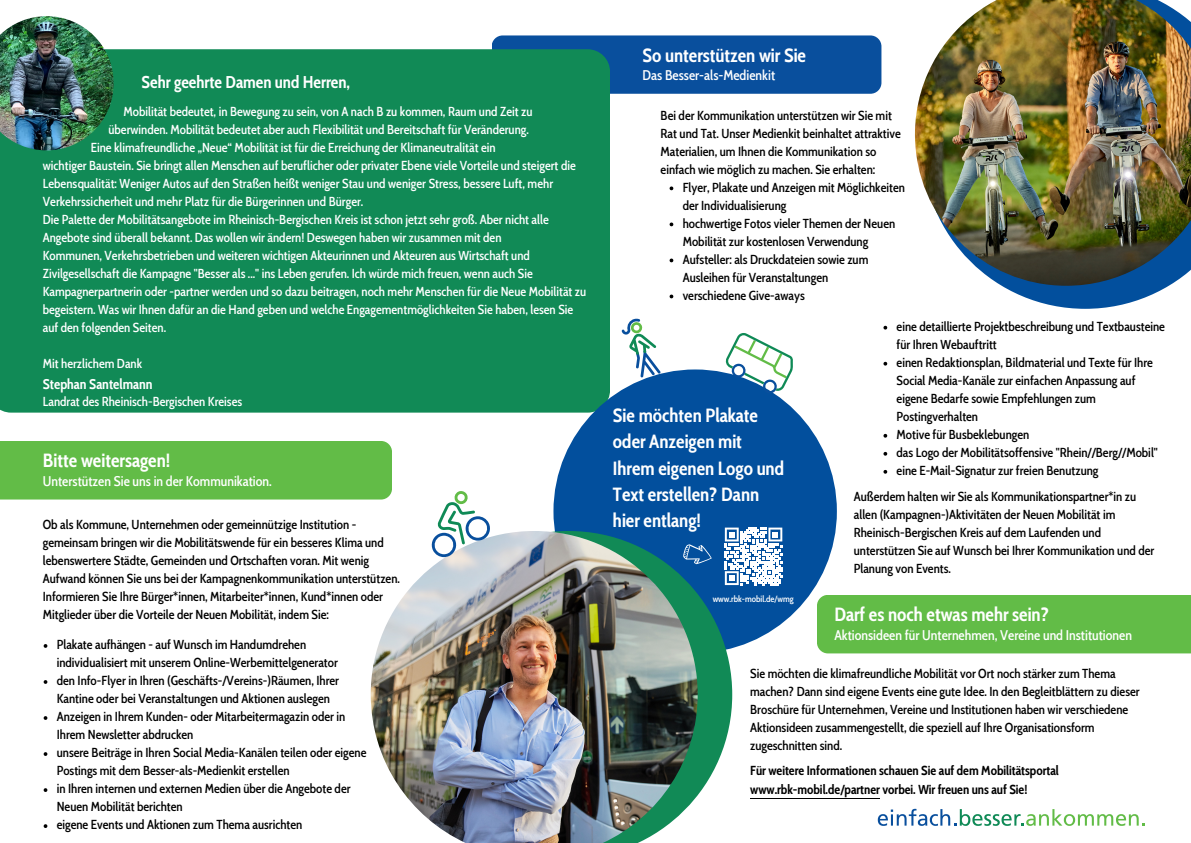
<style>
.page{position:relative;width:1191px;height:843px;background:#fff}
.page>*{position:absolute;margin:0;border:0;box-sizing:border-box;transform-origin:0 0}
.t1{font:700 19px/26.2px "Cabin Condensed";color:#fff}
.t2{font:700 17px "Cabin Condensed";color:#fff}
.t3{font:500 14px "Cabin Condensed";color:#fff}
.t4{font:700 14px "Cabin Condensed";color:#fff}
.t5{font:500 13px/18px "Cabin Condensed";color:#000}
.t6{font:500 13px/18px "Cabin Condensed";color:#fff}
.t7{font:700 13px "Cabin Condensed";color:#000}
.t8{font:500 9px "Cabin Condensed";color:#fff}
</style>
<div class="page">
<div style="left:491px;top:35px;width:390px;height:59px;background:#094f9d"></div>
<div style="left:0;top:49px;width:610px;height:363px;background:#118a56"></div>
<svg style="left:553px;top:369px;width:283px;height:280px;fill:#024f9d"></svg>
<img style="left:0;top:16px;width:113px;height:134px">
<div style="left:0;top:441px;width:392px;height:58px;background:#62bc47"></div>
<svg style="left:697px;top:531px;width:35px;height:265px;background:#2e8982"></svg>
<img style="left:371px;top:531px;width:326px;height:311px">
<svg style="left:430px;top:491px;width:61px;height:66px"></svg>
<svg style="left:1000px;top:285px;width:170px;height:24px;fill:#024f9d"></svg>
<img style="left:914px;top:0;width:276px;height:285px">
<svg style="left:621px;top:318px;width:39px;height:59px"></svg>
<svg style="left:683px;top:544px;width:28px;height:20px"></svg>
<svg style="left:724px;top:333px;width:69px;height:60px"></svg>
<svg style="left:724px;top:527px;width:58px;height:58px"></svg>
<hr style="left:750px;top:797px;width:129px;height:1px;background:#000">
<div style="left:816px;top:594px;width:374px;height:59px;background:#62bc47"></div>
<svg style="left:877px;top:808px;width:267px;height:17px"></svg>
<svg style="left:669px;top:186px;width:4px;height:4px"></svg>
<svg style="left:669px;top:222px;width:4px;height:4px"></svg>
<svg style="left:669px;top:258px;width:4px;height:4px"></svg>
<svg style="left:669px;top:294px;width:4px;height:4px"></svg>
<svg style="left:883px;top:326px;width:4px;height:3px"></svg>
<svg style="left:883px;top:362px;width:4px;height:3px"></svg>
<svg style="left:883px;top:434px;width:4px;height:3px"></svg>
<svg style="left:883px;top:452px;width:4px;height:3px"></svg>
<svg style="left:883px;top:470px;width:4px;height:3px"></svg>
<p class="t2" style="left:142px;top:71px;width:210px">Sehr geehrte Damen und Herren,</p>
<p class="t6" style="left:123px;top:102px;width:410px">Mobilität bedeutet, in Bewegung zu sein, von A nach B zu kommen, Raum und Zeit zu</p>
<p class="t6" style="left:108px;top:120px;width:422px">überwinden. Mobilität bedeutet aber auch Flexibilität und Bereitschaft für Veränderung.</p>
<p class="t6" style="left:91px;top:138px;width:406px">Eine klimafreundliche „Neue“ Mobilität ist für die Erreichung der Klimaneutralität ein</p>
<p class="t6" style="left:43px;top:156px;width:534px">wichtiger Baustein. Sie bringt allen Menschen auf beruflicher oder privater Ebene viele Vorteile und steigert die<br>Lebensqualität: Weniger Autos auf den Straßen heißt weniger Stau und weniger Stress, bessere Luft, mehr<br>Verkehrssicherheit und mehr Platz für die Bürgerinnen und Bürger.</p>
<p class="t6" style="left:43px;top:210px;width:507px">Die Palette der Mobilitätsangebote im Rheinisch-Bergischen Kreis ist schon jetzt sehr groß. Aber nicht alle</p>
<p class="t6" style="left:43px;top:228px;width:460px">Angebote sind überall bekannt. Das wollen wir ändern! Deswegen haben wir zusammen mit den</p>
<p class="t6" style="left:43px;top:246px;width:488px">Kommunen, Verkehrsbetrieben und weiteren wichtigen Akteurinnen und Akteuren aus Wirtschaft und</p>
<p class="t6" style="left:43px;top:264px;width:491px">Zivilgesellschaft die Kampagne "Besser als ..." ins Leben gerufen. Ich würde mich freuen, wenn auch Sie</p>
<p class="t6" style="left:43px;top:282px;width:545px">Kampagnerpartnerin oder -partner werden und so dazu beitragen, noch mehr Menschen für die Neue Mobilität zu begeistern. Was wir Ihnen dafür an die Hand geben und welche Engagementmöglichkeiten Sie haben, lesen Sie auf den folgenden Seiten.</p>
<p class="t6" style="left:43px;top:354px;width:101px">Mit herzlichem Dank</p>
<p class="t4" style="left:43px;top:375px;width:111px">Stephan Santelmann</p>
<p class="t6" style="left:43px;top:392px;width:201px">Landrat des Rheinisch-Bergischen Kreises</p>
<p class="t1" style="left:43px;top:447px;width:129px">Bitte weitersagen!</p>
<p class="t3" style="left:43px;top:472px;width:230px">Unterstützen Sie uns in der Kommunikation.</p>
<p class="t5" style="left:43px;top:515px;width:358px">Ob als Kommune, Unternehmen oder gemeinnützige Institution - gemeinsam bringen wir die Mobilitätswende für ein besseres Klima und lebenswertere Städte, Gemeinden und Ortschaften voran. Mit wenig Aufwand können Sie uns bei der Kampagnenkommunikation unterstützen.<br>Informieren Sie Ihre Bürger*innen, Mitarbeiter*innen, Kund*innen oder Mitglieder über die Vorteile der Neuen Mobilität, indem Sie:</p>
<p class="t5" style="left:57px;top:635px;width:282px">Plakate aufhängen - auf Wunsch im Handumdrehen individualisiert mit unserem Online-Werbemittelgenerator</p>
<p class="t5" style="left:57px;top:671px;width:284px">den Info-Flyer in Ihren (Geschäfts-/Vereins-)Räumen, Ihrer<br>Kantine oder bei Veranstaltungen und Aktionen auslegen</p>
<p class="t5" style="left:57px;top:707px;width:290px">Anzeigen in Ihrem Kunden- oder Mitarbeitermagazin oder in<br>Ihrem Newsletter abdrucken</p>
<p class="t5" style="left:57px;top:743px;width:311px">unsere Beiträge in Ihren Social Media-Kanälen teilen oder eigene<br>Postings mit dem Besser-als-Medienkit erstellen</p>
<p class="t5" style="left:57px;top:779px;width:295px">in Ihren internen und externen Medien über die Angebote der<br>Neuen Mobilität berichten</p>
<p class="t5" style="left:57px;top:815px;width:247px">eigene Events und Aktionen zum Thema ausrichten</p>
<p class="t1" style="left:642px;top:42px;width:165px">So unterstützen wir Sie</p>
<p class="t3" style="left:642px;top:67px;width:134px">Das Besser-als-Medienkit</p>
<p class="t5" style="left:660px;top:106px;width:242px">Bei der Kommunikation unterstützen wir Sie mit<br>Rat und Tat. Unser Medienkit beinhaltet attraktive</p>
<p class="t5" style="left:660px;top:142px;width:217px">Materialien, um Ihnen die Kommunikation so einfach wie möglich zu machen. Sie erhalten:</p>
<p class="t5" style="left:682px;top:178px;width:224px">Flyer, Plakate und Anzeigen mit Möglichkeiten der Individualisierung</p>
<p class="t5" style="left:682px;top:214px;width:214px">hochwertige Fotos vieler Themen der Neuen<br>Mobilität zur kostenlosen Verwendung</p>
<p class="t5" style="left:682px;top:250px;width:187px">Aufsteller: als Druckdateien sowie zum<br>Ausleihen für Veranstaltungen</p>
<p class="t5" style="left:682px;top:286px;width:123px">verschiedene Give-aways</p>
<p class="t1" style="left:613px;top:402px;width:146px">Sie möchten Plakate oder Anzeigen mit</p>
<p class="t1" style="left:613px;top:454px;width:173px">Ihrem eigenen Logo und<br>Text erstellen? Dann hier entlang!</p>
<p class="t8" style="left:712px;top:593px;width:82px">www.rbk-mobil.de/wmg</p>
<p class="t5" style="left:896px;top:317px;width:270px">eine detaillierte Projektbeschreibung und Textbausteine für Ihren Webauftritt</p>
<p class="t5" style="left:896px;top:353px;width:258px">einen Redaktionsplan, Bildmaterial und Texte für Ihre Social Media-Kanäle zur einfachen Anpassung auf eigene Bedarfe sowie Empfehlungen zum Postingverhalten</p>
<p class="t5" style="left:896px;top:425px;width:134px">Motive für Busbeklebungen</p>
<p class="t5" style="left:896px;top:443px;width:263px">das Logo der Mobilitätsoffensive "Rhein//Berg//Mobil"</p>
<p class="t5" style="left:896px;top:461px;width:203px">eine E-Mail-Signatur zur freien Benutzung</p>
<p class="t5" style="left:853px;top:487px;width:284px">Außerdem halten wir Sie als Kommunikationspartner*in zu</p>
<p class="t5" style="left:853px;top:505px;width:263px">allen (Kampagnen-)Aktivitäten der Neuen Mobilität im</p>
<p class="t5" style="left:853px;top:523px;width:249px">Rheinisch-Bergischen Kreis auf dem Laufenden und</p>
<p class="t5" style="left:853px;top:541px;width:302px">unterstützen Sie auf Wunsch bei Ihrer Kommunikation und der</p>
<p class="t5" style="left:853px;top:559px;width:99px">Planung von Events.</p>
<p class="t1" style="left:834px;top:600px;width:216px">Darf es noch etwas mehr sein?</p>
<p class="t3" style="left:834px;top:626px;width:299px">Aktionsideen für Unternehmen, Vereine und Institutionen</p>
<p class="t5" style="left:750px;top:663px;width:391px">Sie möchten die klimafreundliche Mobilität vor Ort noch stärker zum Thema machen? Dann sind eigene Events eine gute Idee. In den Begleitblättern zu dieser Broschüre für Unternehmen, Vereine und Institutionen haben wir verschiedene Aktionsideen zusammengestellt, die speziell auf Ihre Organisationsform zugeschnitten sind.</p>
<p class="t7" style="left:750px;top:762px;width:310px">Für weitere Informationen schauen Sie auf dem Mobilitätsportal</p>
<p class="t7" style="left:750px;top:781px;width:279px">www.rbk-mobil.de/partner vorbei. Wir freuen uns auf Sie!</p>
</div>
